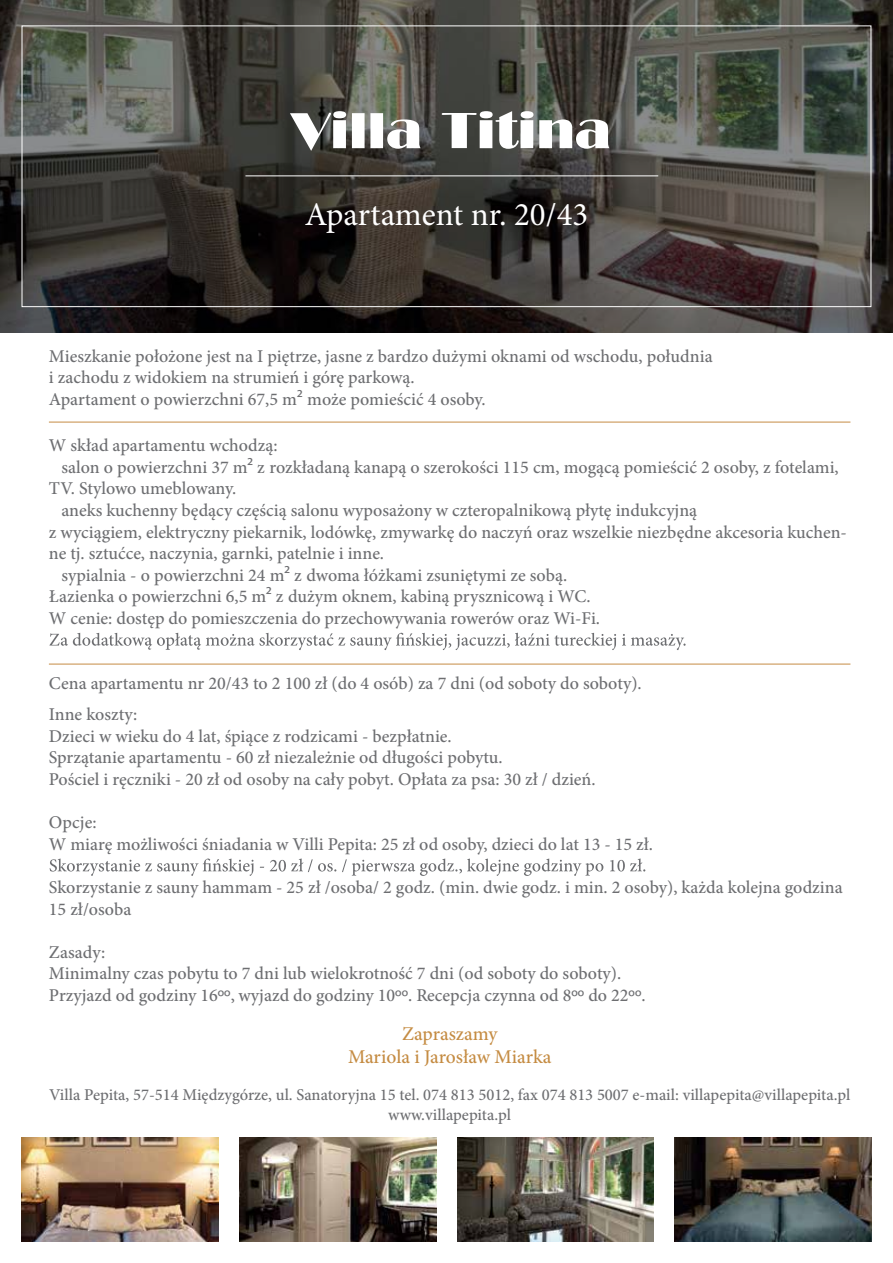
<style>
.page{position:relative;width:893px;height:1263px;background:#fff}
.page>*{position:absolute;margin:0;border:0;box-sizing:border-box;transform-origin:0 0}
.t1{font:33px "Minion Pro";color:#fff}
.t2{font:500 19.5px/23.4px "Minion Pro";letter-spacing:-.005em;color:#c58c43;text-align:center}
.t3{font:500 18px/21.6px "Minion Pro";color:#6d6e71}
.t4{font:500 16.5px/19.8px "Minion Pro";color:#6d6e71;text-align:center}
.s1{font-family:"Myriad Pro";font-weight:400}
</style>
<div class="page">
<svg style="left:0;top:0;width:893px;height:333px;background:#44423d"></svg>
<img style="left:22px;top:1137px;width:196px;height:105px">
<img style="left:457px;top:1137px;width:197px;height:105px">
<img style="left:675px;top:1137px;width:197px;height:105px">
<img style="left:239px;top:1137px;width:197px;height:105px">
<svg style="left:49px;top:633px;width:637px;height:17px"></svg>
<svg style="left:50px;top:858px;width:595px;height:18px"></svg>
<hr style="left:245px;top:175px;width:413px;height:1px;background:#fff">
<hr style="left:49px;top:422px;width:801px;height:1px;background:#c58c43">
<hr style="left:49px;top:664px;width:801px;height:1px;background:#c58c43">
<svg style="left:290px;top:111px;width:319px;height:40px"></svg>
<h1 class="t1" style="left:305px;top:192px;width:285px">Apartament nr. 20/43</h1>
<p class="t3" style="left:49px;top:345px;width:665px">Mieszkanie położone jest na I piętrze, jasne z bardzo dużymi oknami od wschodu, południa i zachodu z widokiem na strumień i górę parkową.<br>Apartament o powierzchni 67,5 m<span class="s1">²</span> może pomieścić 4 osoby.</p>
<p class="t3" style="left:49px;top:435px;width:230px">W skład apartamentu wchodzą:</p>
<p class="t3" style="left:61px;top:456px;width:779px">salon o powierzchni 37 m<span class="s1">²</span> z rozkładaną kanapą o szerokości 115 cm, mogącą pomieścić 2 osoby, z fotelami,</p>
<p class="t3" style="left:49px;top:478px;width:189px">TV. Stylowo umeblowany.</p>
<p class="t3" style="left:61px;top:499px;width:637px">aneks kuchenny będący częścią salonu wyposażony w czteropalnikową płytę indukcyjną</p>
<p class="t3" style="left:49px;top:521px;width:799px">z wyciągiem, elektryczny piekarnik, lodówkę, zmywarkę do naczyń oraz wszelkie niezbędne akcesoria kuchen-</p>
<p class="t3" style="left:49px;top:543px;width:337px">ne tj. sztućce, naczynia, garnki, patelnie i inne.</p>
<p class="t3" style="left:61px;top:564px;width:507px">sypialnia - o powierzchni 24 m<span class="s1">²</span> z dwoma łóżkami zsuniętymi ze sobą.</p>
<p class="t3" style="left:49px;top:586px;width:543px">Łazienka o powierzchni 6,5 m<span class="s1">²</span> z dużym oknem, kabiną prysznicową i WC.</p>
<p class="t3" style="left:49px;top:607px;width:553px">W cenie: dostęp do pomieszczenia do przechowywania rowerów oraz Wi-Fi.</p>
<p class="t3" style="left:49px;top:667px;width:594px;line-height:31.3px">Cena apartamentu nr 20/43 to 2 100 zł (do 4 osób) za 7 dni (od soboty do soboty).<br>Inne koszty:</p>
<p class="t3" style="left:49px;top:725px;width:548px">Dzieci w wieku do 4 lat, śpiące z rodzicami - bezpłatnie.<br>Sprzątanie apartamentu - 60 zł niezależnie od długości pobytu.<br>Pościel i ręczniki - 20 zł od osoby na cały pobyt. Opłata za psa: 30 zł / dzień.</p>
<p class="t3" style="left:49px;top:811px;width:606px">Opcje:<br>W miarę możliwości śniadania w Villi Pepita: 25 zł od osoby, dzieci do lat 13 - 15 zł.</p>
<p class="t3" style="left:49px;top:876px;width:795px">Skorzystanie z sauny hammam - 25 zł /osoba/ 2 godz. (min. dwie godz. i min. 2 osoby), każda kolejna godzina<br>15 zł/osoba</p>
<p class="t3" style="left:49px;top:941px;width:598px">Zasady:<br>Minimalny czas pobytu to 7 dni lub wielokrotność 7 dni (od soboty do soboty).<br>Przyjazd od godziny 16<span class="s1">ºº</span>, wyjazd do godziny 10<span class="s1">ºº</span>. Recepcja czynna od 8<span class="s1">ºº</span> do 22<span class="s1">ºº</span>.</p>
<p class="t2" style="left:348px;top:1022px;width:205px">Zapraszamy<br>Mariola i Jarosław Miarka</p>
<p class="t4" style="left:49px;top:1084px;width:803px">Villa Pepita, 57-514 Międzygórze, ul. Sanatoryjna 15 tel. 074 813 5012, fax 074 813 5007 e-mail: villapepita@villapepita.pl www.villapepita.pl</p>
</div>
